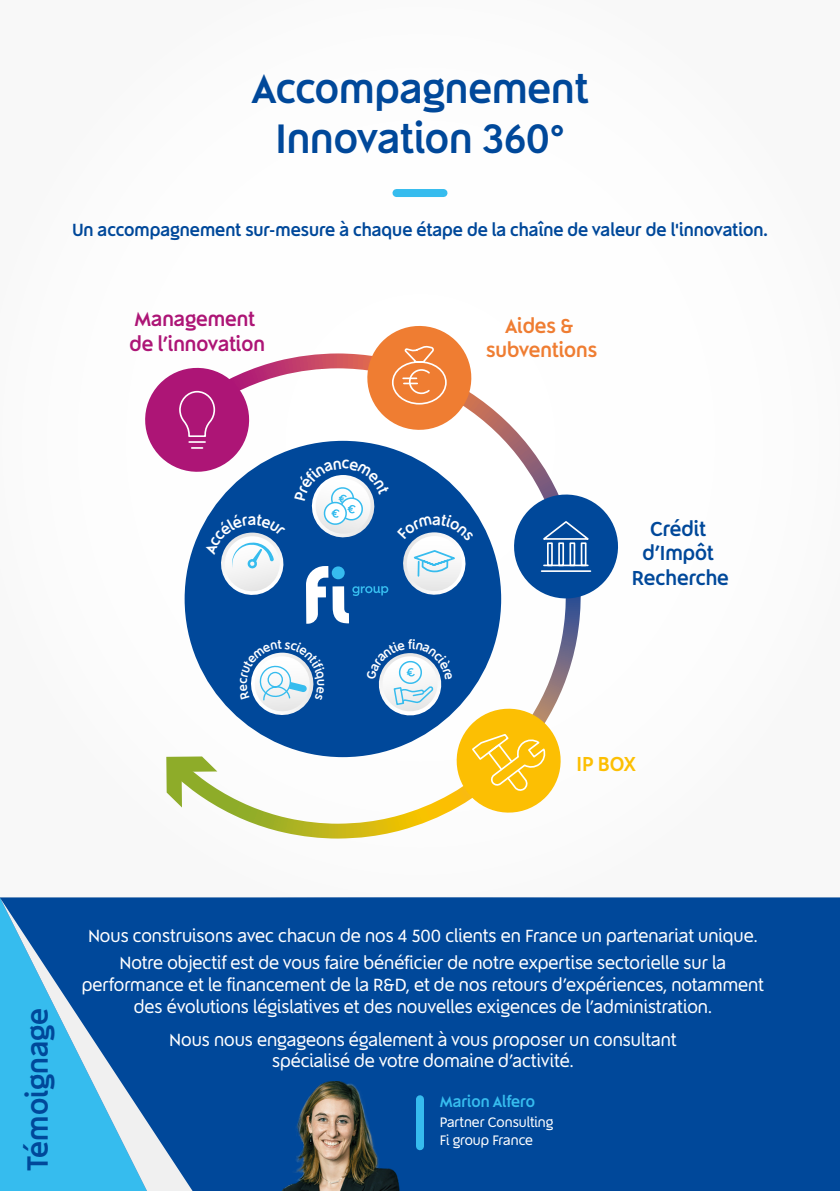
<style>
.page{position:relative;width:840px;height:1191px;background:#fff}
.page>*{position:absolute;margin:0;border:0;box-sizing:border-box;transform-origin:0 0}
.t1{font:700 42px/50.4px "Qurillian";color:#00489a;text-align:center}
.t2{font:700 30px "Qurillian";color:#00489a}
.t3{font:700 20.6px/24.8px "Qurillian";color:#ad1576}
.t4{font:700 20.6px/24.8px "Qurillian";color:#00489a;text-align:center}
.t5{font:700 20.6px/24.8px "Qurillian";color:#ef7d32;text-align:center}
.t6{font:700 20.6px "Qurillian";color:#fcbf03}
.t7{font:18px/21.6px "Qurillian";color:#fff;text-align:center}
.t8{font:700 18px "Qurillian";color:#00489a}
.t9{font:700 16px "Qurillian";color:#36bcee}
.t10{font:700 15.6px "Qurillian";color:#fff}
.t11{font:14px/18px "Qurillian";color:#fff}
</style>
<div class="page">
<div style="left:0;top:897px;width:839px;height:294px;background:#00489a"></div>
<svg style="left:0;top:897px;width:192px;height:294px"></svg>
<div style="left:0;top:0;width:839px;height:897px;background:#fbfbfb"></div>
<img style="left:282px;top:1081px;width:118px;height:110px">
<div style="left:396px;top:189px;width:47px;height:8px;background:#36bcee"></div>
<div style="left:416px;top:1099px;width:8px;height:47px;background:#36bcee"></div>
<svg style="left:145px;top:326px;width:473px;height:492px"></svg>
<h1 class="t1" style="left:251px;top:62px;width:338px">Accompagnement<br>Innovation 360°</h1>
<p class="t8" style="left:72px;top:218px;width:697px">Un accompagnement sur-mesure à chaque étape de la chaîne de valeur de l'innovation.</p>
<p class="t3" style="left:129px;top:306px;width:137px">Management de l’innovation</p>
<p class="t10" style="left:248px;top:509px;width:10px">a</p>
<p class="t5" style="left:486px;top:313px;width:112px">Aides &amp; subventions</p>
<p class="t4" style="left:631px;top:516px;width:98px">Crédit d’Impôt<br>Recherche</p>
<p class="t6" style="left:576px;top:750px;width:61px">IP BOX</p>
<h2 class="t2" style="left:18px;top:1170px;width:164px;rotate:-90deg">Témoignage</h2>
<p class="t7" style="left:88px;top:922px;width:670px;line-height:27.2px">Nous construisons avec chacun de nos 4 500 clients en France un partenariat unique.<br>Notre objectif est de vous faire bénéficier de notre expertise sectorielle sur la</p>
<p class="t7" style="left:82px;top:974px;width:683px">performance et le financement de la R&amp;D, et de nos retours d’expériences, notamment des évolutions législatives et des nouvelles exigences de l’administration.</p>
<p class="t7" style="left:169px;top:1028px;width:508px">Nous nous engageons également à vous proposer un consultant spécialisé de votre domaine d’activité.</p>
<p class="t9" style="left:439px;top:1091px;width:97px">Marion Alfero</p>
<p class="t11" style="left:439px;top:1113px;width:115px">Partner Consulting<br>Fi group France</p>
</div>
